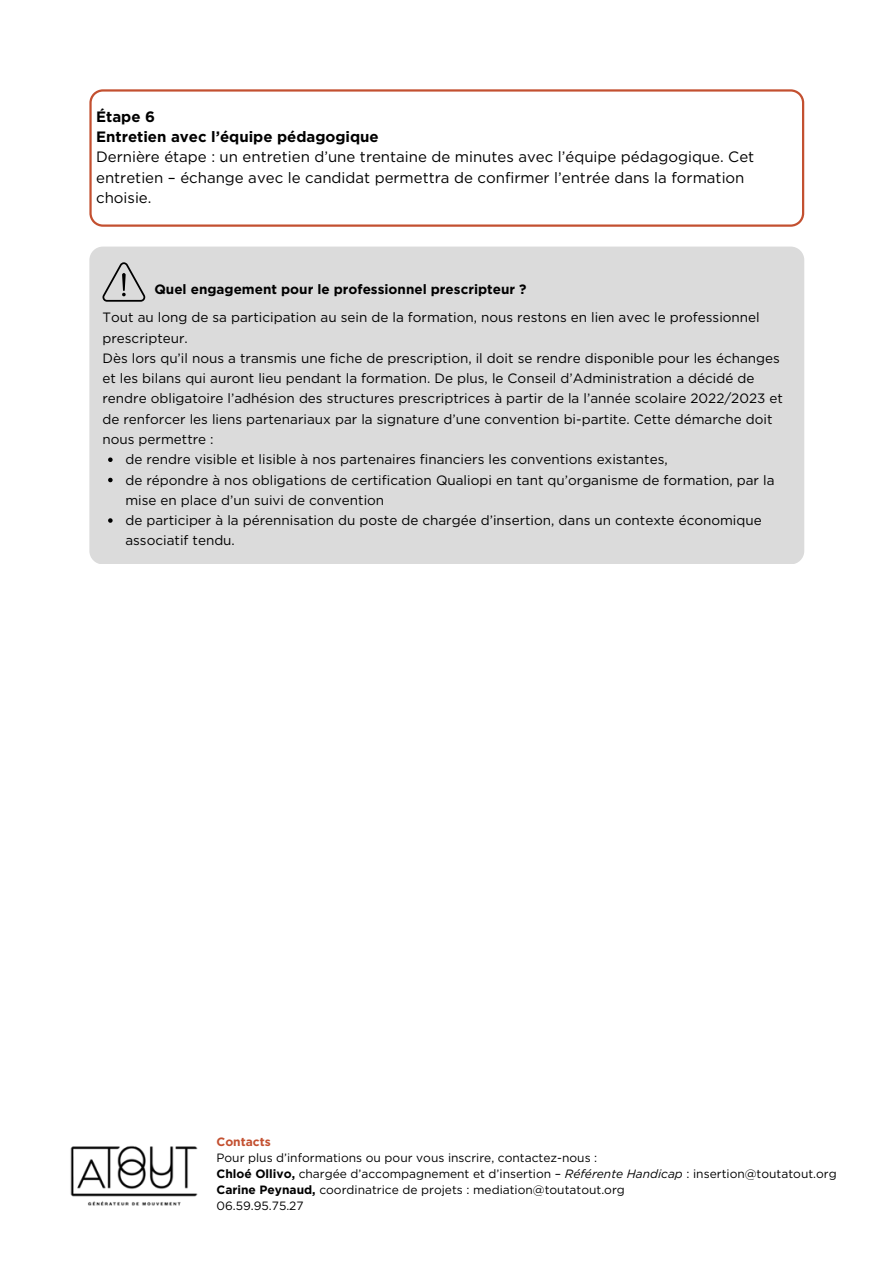
<style>
.page{position:relative;width:894px;height:1264px;background:#fff}
.page>*{position:absolute;margin:0;border:0;box-sizing:border-box;transform-origin:0 0}
.t1{font:15px/20.2px "Gotham";color:#000}
.t2{font:13.5px/20.2px "Gotham";color:#000}
.t3{font:700 13.5px "Gotham";color:#000}
.t4{font:12px "Gotham";color:#000}
.t5{font:700 12px "Gotham";color:#c35030}
.s1{font-weight:700}
.s2{font-style:italic}
</style>
<div class="page">
<img style="left:70px;top:1145px;width:128px;height:61px">
<svg style="left:89px;top:89px;width:715px;height:138px"></svg>
<div style="left:89px;top:246px;width:715px;height:318px;background:#dbdbdb;border-radius:14px"></div>
<svg style="left:102px;top:262px;width:43px;height:40px"></svg>
<svg style="left:108px;top:457px;width:5px;height:5px"></svg>
<svg style="left:108px;top:478px;width:5px;height:4px"></svg>
<svg style="left:108px;top:518px;width:5px;height:5px"></svg>
<p class="t1" style="left:96px;top:106px;width:659px"><span class="s1">Étape 6<br>Entretien avec l’équipe pédagogique<br></span>Dernière étape : un entretien d’une trentaine de minutes avec l’équipe pédagogique. Cet entretien – échange avec le candidat permettra de confirmer l’entrée dans la formation choisie.</p>
<p class="t3" style="left:154px;top:281px;width:373px">Quel engagement pour le professionnel prescripteur ?</p>
<p class="t2" style="left:102px;top:307px;width:681px">Tout au long de sa participation au sein de la formation, nous restons en lien avec le professionnel prescripteur.<br>Dès lors qu’il nous a transmis une fiche de prescription, il doit se rendre disponible pour les échanges et les bilans qui auront lieu pendant la formation. De plus, le Conseil d’Administration a décidé de rendre obligatoire l’adhésion des structures prescriptrices à partir de la l’année scolaire 2022/2023 et de renforcer les liens partenariaux par la signature d’une convention bi-partite. Cette démarche doit nous permettre :</p>
<p class="t2" style="left:125px;top:449px;width:543px">de rendre visible et lisible à nos partenaires financiers les conventions existantes,</p>
<p class="t2" style="left:125px;top:469px;width:650px">de répondre à nos obligations de certification Qualiopi en tant qu’organisme de formation, par la mise en place d’un suivi de convention</p>
<p class="t2" style="left:125px;top:510px;width:637px">de participer à la pérennisation du poste de chargée d’insertion, dans un contexte économique associatif tendu.</p>
<p class="t5" style="left:216px;top:1133px;width:56px">Contacts</p>
<h1 class="t4" style="left:216px;top:1149px;width:382px">Pour plus d’informations ou pour vous inscrire, contactez-nous :</h1>
<h2 class="t4" style="left:216px;top:1165px;width:621px"><span class="s1">Chloé Ollivo,</span> chargée d’accompagnement et d’insertion – <span class="s2">Référente Handicap</span> : insertion@toutatout.org</h2>
<p class="t4" style="left:216px;top:1181px;width:410px"><span class="s1">Carine Peynaud,</span> coordinatrice de projets : mediation@toutatout.org</p>
<p class="t4" style="left:216px;top:1197px;width:89px">06.59.95.75.27</p>
</div>
